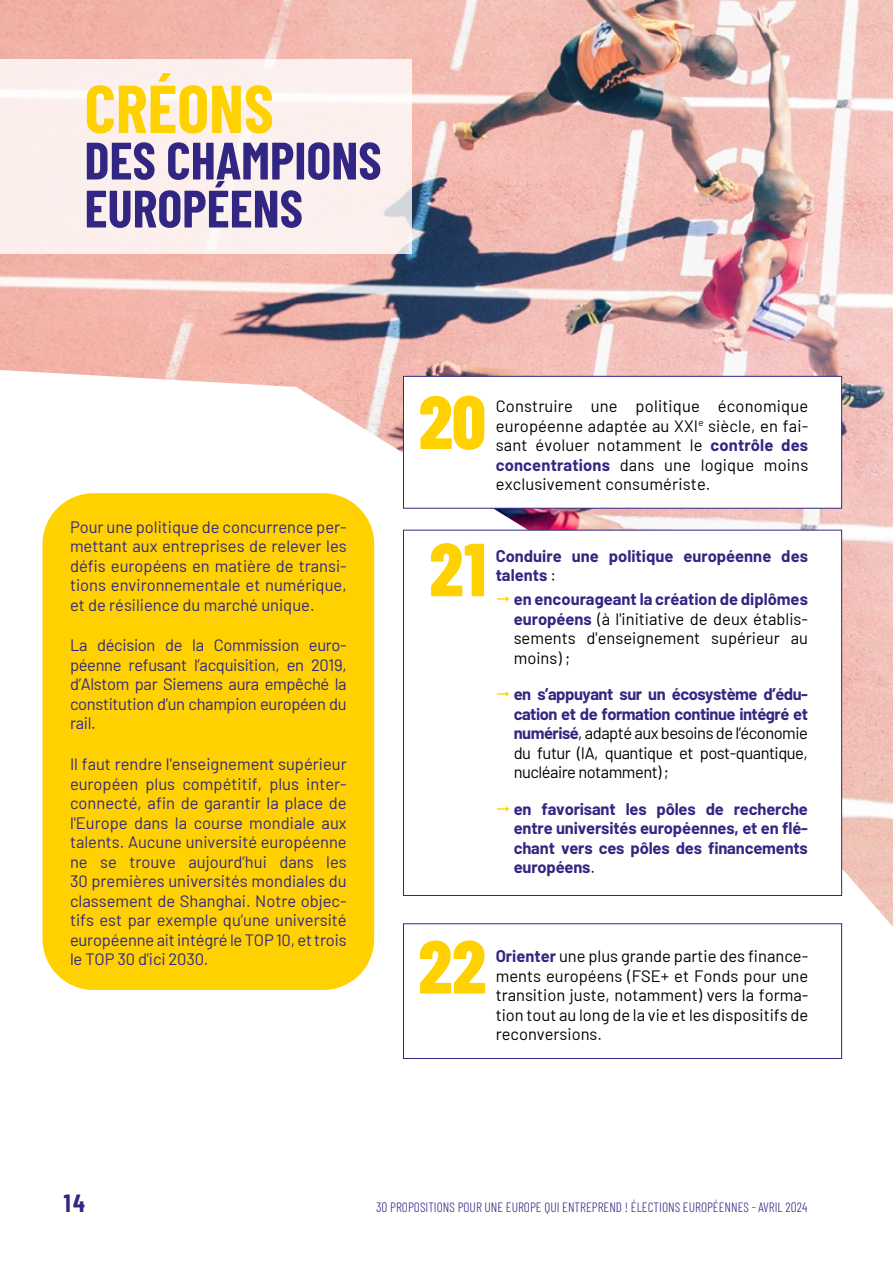
<style>
.page{position:relative;width:893px;height:1263px;background:#fff}
.page>*{position:absolute;margin:0;border:0;box-sizing:border-box;transform-origin:0 0}
.t1{font:800 75px/147.1px "Barlow Condensed";color:#ffd100}
.t2{font:700 67.5px "Barlow Condensed";color:#ffd100}
.t3{font:700 52.5px/48px "Barlow Condensed";color:#312783}
.t4{font:700 24.3px "Barlow Condensed";color:#312783}
.t5{font:16.5px/19.5px "Barlow";letter-spacing:-.01em;color:#312783;text-align:justify}
.t6{font:16.5px/19.5px "Barlow";color:#000;text-align:justify}
.t7{font:700 16.5px/19.5px "Barlow";letter-spacing:-.01em;color:#312783}
.t8{font:300 13.5px "Barlow Condensed";color:#312783}
.s1{font-weight:700;color:#312783}
.s2{font-weight:400;color:#000}
</style>
<div class="page">
<img style="left:0;top:0;width:893px;height:927px">
<div style="left:0;top:60px;width:412px;height:194px;background:#fcf0ed"></div>
<hr style="left:892px;top:64px;width:1px;height:200px;background:#fff">
<div style="left:43px;top:493px;width:331px;height:497px;background:#ffd100;border-radius:51px"></div>
<div style="left:403px;top:376px;width:439px;height:133px;background:#fff;border:1px solid #312783"></div>
<div style="left:403px;top:923px;width:439px;height:136px;background:#fff;border:1px solid #312783"></div>
<div style="left:403px;top:530px;width:439px;height:366px;background:#fff;border:1px solid #312783"></div>
<h2 class="t2" style="left:85px;top:61px;width:191px">CRÉONS</h2>
<h3 class="t3" style="left:85px;top:134px;width:299px">DES CHAMPIONS<br>EUROPÉENS</h3>
<p class="t5" style="left:70px;top:515px;width:278px">Pour une politique de concurrence per&shy;mettant aux entreprises de relever les défis européens en matière de transi&shy;tions environnementale et numérique, et de résilience du marché unique.</p>
<p class="t5" style="left:70px;top:634px;width:278px">La décision de la Commission euro&shy;péenne refusant l’acquisition, en 2019, d’Alstom par Siemens aura empêché la constitution d’un champion européen du rail.</p>
<p class="t5" style="left:70px;top:753px;width:278px">Il faut rendre l'enseignement supérieur européen plus compétitif, plus inter&shy;connecté, afin de garantir la place de l'Europe dans la course mondiale aux talents. Aucune université européenne ne se trouve aujourd’hui dans les 30 premières universités mondiales du classement de Shanghai. Notre objec&shy;tifs est par exemple qu’une université européenne ait intégré le TOP 10, et trois le TOP 30 d'ici 2030.</p>
<h1 class="t1" style="left:419px;top:345px;width:69px">20<br>21</h1>
<p class="t6" style="left:496px;top:395px;width:314px">Construire une politique économique européenne adaptée au XXI<sup>e</sup> siècle, en fai&shy;sant évoluer notamment le <span class="s1">contrôle des concentrations</span> dans une logique moins exclusivement consumériste.</p>
<p class="t7" style="left:496px;top:545px;width:314px">Conduire une politique européenne des talents <span class="s2">:</span></p>
<p class="t6" style="left:514px;top:588px;width:296px"><span class="s1">en encourageant la création de diplômes européens</span> (à l'initiative de deux établis&shy;sements d'enseignement supérieur au moins) ;</p>
<p class="t6" style="left:514px;top:683px;width:296px"><span class="s1">en s’appuyant sur un écosystème d’édu&shy;cation et de formation continue intégré et numérisé</span>, adapté aux besoins de l’économie du futur (IA, quantique et post-quantique, nucléaire notamment) ;</p>
<p class="t7" style="left:514px;top:798px;width:296px;text-align:justify">en favorisant les pôles de recherche entre universités européennes, et en flé&shy;chant vers ces pôles des financements européens<span class="s2">.</span></p>
<h1 class="t1" style="left:418px;top:889px;width:69px">22</h1>
<p class="t6" style="left:496px;top:945px;width:314px"><span class="s1">Orienter</span> une plus grande partie des finance&shy;ments européens (FSE+ et Fonds pour une transition juste, notamment) vers la forma&shy;tion tout au long de la vie et les dispositifs de reconversions.</p>
<h3 class="t4" style="left:64px;top:1186px;width:23px">14</h3>
<p class="t8" style="left:376px;top:1197px;width:433px">30 PROPOSITIONS POUR UNE EUROPE QUI ENTREPREND ! ÉLECTIONS EUROPÉENNES - AVRIL 2024</p>
</div>
